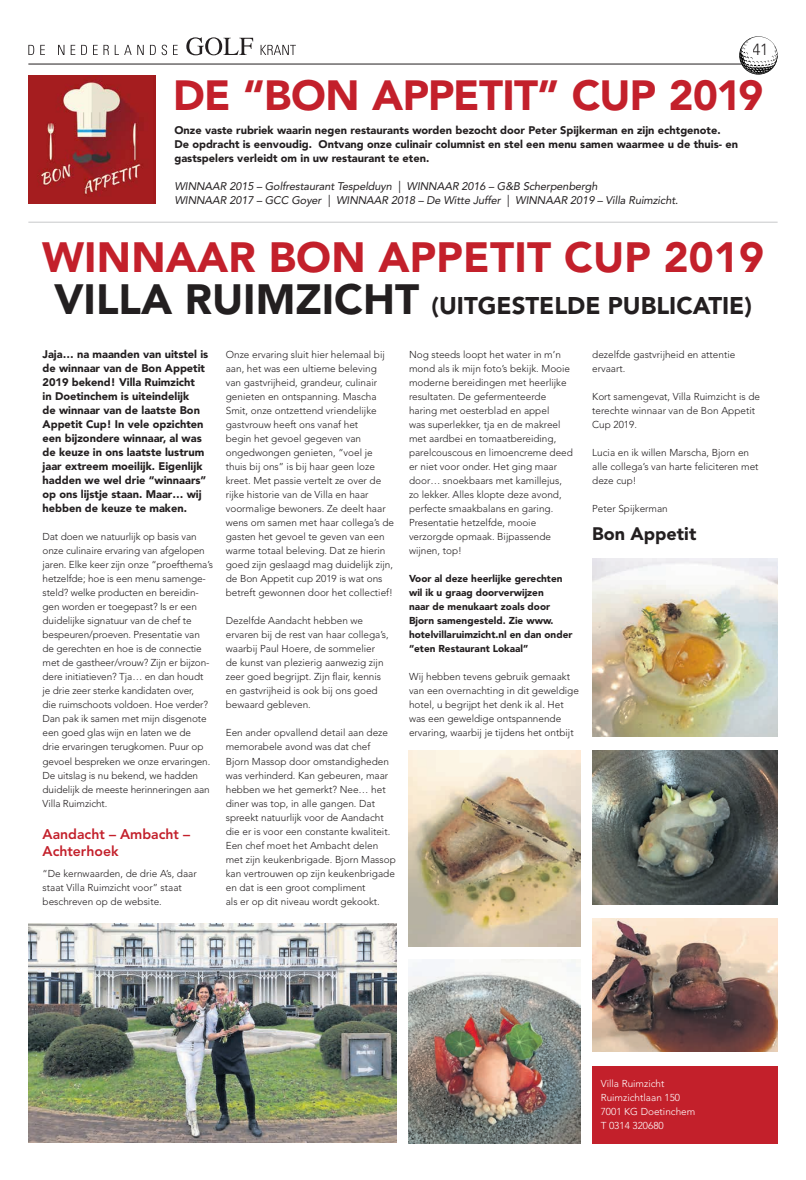
<style>
.page{position:relative;width:806px;height:1180px;background:#fff}
.page>*{position:absolute;margin:0;border:0;box-sizing:border-box;transform-origin:0 0}
.Bodytekst{font:900 42px "Avenir LT Std";letter-spacing:.005em;color:#c3202b}
.Kop_basis_oranje{font:900 41.9px "Avenir LT Std";letter-spacing:-.015em;color:#c3202b}
.Bodytekst-2{font:900 24px "Avenir LT Std";color:#231f20}
.Bodytekst-3{font:900 18px "Avenir LT Std";color:#231f20}
.t1{font:300 16px "Avenir LT Std";color:#231f20}
.Bodytekst-4{font:800 14px/16.8px "Avenir LT Std";color:#c3202b}
.Intro{font:900 11px/14px "Avenir LT Std";color:#231f20}
.Intro-2{font:italic 11px "Avenir LT Std";letter-spacing:-.01em;color:#231f20}
.Bodytekst-5{font:300 10px/14px "Avenir LT Std";color:#231f20}
.Bodytekst-6{font:900 10px/14px "Avenir LT Std";color:#231f20}
.Bodytekst-7{font:300 10px "Avenir LT Std";color:#fff}
.s1{font-size:42px}
</style>
<div class="page">
<img style="left:28px;top:76px;width:128px;height:127px">
<hr style="left:28px;top:222px;width:749px;height:1px;background:#c7c8ca">
<div style="left:592px;top:1066px;width:185px;height:77px;background:#c3202b"></div>
<img style="left:592px;top:750px;width:185px;height:154px">
<img style="left:408px;top:959px;width:172px;height:184px">
<img style="left:592px;top:558px;width:185px;height:178px">
<img style="left:408px;top:750px;width:172px;height:196px">
<img style="left:592px;top:918px;width:185px;height:133px">
<img style="left:28px;top:923px;width:369px;height:219px">
<svg style="left:28px;top:37px;width:268px;height:18px"></svg>
<svg style="left:738px;top:36px;width:39px;height:39px"></svg>
<hr style="left:28px;top:63px;width:713px;height:1px;background:#231f20">
<h3 class="t1" style="left:752px;top:40px;width:17px">41</h3>
<p class="Kop_basis_oranje" style="left:173px;top:70px;width:591px">DE “BON APPETIT” CUP 2019</p>
<p class="Intro" style="left:174px;top:123px;width:564px">Onze vaste rubriek waarin negen restaurants worden bezocht door Peter Spijkerman en zijn echtgenote.<br>De opdracht is eenvoudig. Ontvang onze culinair columnist en stel een menu samen waarmee u de thuis- en gastspelers verleidt om in uw restaurant te eten.</p>
<p class="Intro-2" style="left:174px;top:180px;width:424px">WINNAAR 2015 – Golfrestaurant Tespelduyn | WINNAAR 2016 – G&amp;B Scherpenbergh</p>
<p class="Intro-2" style="left:174px;top:194px;width:505px">WINNAAR 2017 – GCC Goyer | WINNAAR 2018 – De Witte Juffer | WINNAAR 2019 – Villa Ruimzicht.</p>
<p class="Bodytekst" style="left:42px;top:231px;width:723px">WINNAAR BON APPETIT CUP 2019</p>
<p class="Bodytekst-2" style="left:54px;top:290px;width:699px"><span class="s1">VILLA RUIMZICHT</span> (UITGESTELDE PUBLICATIE)</p>
<p class="Intro" style="left:43px;top:347px;width:167px">Jaja… na maanden van uitstel is de winnaar van de Bon Appetit<br>2019 bekend! Villa Ruimzicht<br>in Doetinchem is uiteindelijk<br>de winnaar van de laatste Bon<br>Appetit Cup! In vele opzichten een bijzondere winnaar, al was de keuze in ons laatste lustrum jaar extreem moeilijk. Eigenlijk hadden we wel drie “winnaars” op ons lijstje staan. Maar… wij hebben de keuze te maken.</p>
<p class="Bodytekst-5" style="left:43px;top:530px;width:172px">Dat doen we natuurlijk op basis van onze culinaire ervaring van afgelopen jaren. Elke keer zijn onze “proefthema’s hetzelfde; hoe is een menu samenge&shy;steld? welke producten en bereidin&shy;gen worden er toegepast? Is er een duidelijke signatuur van de chef te bespeuren/proeven. Presentatie van de gerechten en hoe is de connectie met de gastheer/vrouw? Zijn er bijzon&shy;dere initiatieven? Tja… en dan houdt je drie zeer sterke kandidaten over,<br>die ruimschoots voldoen. Hoe verder?<br>Dan pak ik samen met mijn disgenote een goed glas wijn en laten we de<br>drie ervaringen terugkomen. Puur op gevoel bespreken we onze ervaringen.<br>De uitslag is nu bekend, we hadden duidelijk de meeste herinneringen aan Villa Ruimzicht.</p>
<p class="Bodytekst-4" style="left:43px;top:826px;width:149px">Aandacht – Ambacht –<br>Achterhoek</p>
<p class="Bodytekst-5" style="left:43px;top:866px;width:156px">“De kernwaarden, de drie A’s, daar staat Villa Ruimzicht voor” staat beschreven op de website.</p>
<p class="Bodytekst-5" style="left:226px;top:348px;width:170px">Onze ervaring sluit hier helemaal bij aan, het was een ultieme beleving van gastvrijheid, grandeur, culinair genieten en ontspanning. Mascha Smit, onze ontzettend vriendelijke gastvrouw heeft ons vanaf het<br>begin het gevoel gegeven van ongedwongen genieten, “voel je thuis bij ons” is bij haar geen loze kreet. Met passie vertelt ze over de rijke historie van de Villa en haar voormalige bewoners. Ze deelt haar wens om samen met haar collega’s de gasten het gevoel te geven van een warme totaal beleving. Dat ze hierin goed zijn geslaagd mag duidelijk zijn, de Bon Appetit cup 2019 is wat ons betreft gewonnen door het collectief!</p>
<p class="Bodytekst-5" style="left:226px;top:614px;width:164px">Dezelfde Aandacht hebben we ervaren bij de rest van haar collega’s, waarbij Paul Hoere, de sommelier de kunst van plezierig aanwezig zijn zeer goed begrijpt. Zijn flair, kennis en gastvrijheid is ook bij ons goed bewaard gebleven.</p>
<p class="Bodytekst-5" style="left:226px;top:726px;width:171px">Een ander opvallend detail aan deze memorabele avond was dat chef Bjorn Massop door omstandigheden was verhinderd. Kan gebeuren, maar hebben we het gemerkt? Nee… het diner was top, in alle gangen. Dat spreekt natuurlijk voor de Aandacht die er is voor een constante kwaliteit.<br>Een chef moet het Ambacht delen met zijn keukenbrigade. Bjorn Massop kan vertrouwen op zijn keukenbrigade en dat is een groot compliment<br>als er op dit niveau wordt gekookt.</p>
<p class="Bodytekst-5" style="left:409px;top:348px;width:165px">Nog steeds loopt het water in m’n mond als ik mijn foto’s bekijk. Mooie moderne bereidingen met heerlijke resultaten. De gefermenteerde haring met oesterblad en appel<br>was superlekker, tja en de makreel met aardbei en tomaatbereiding, parelcouscous en limoencreme deed er niet voor onder. Het ging maar door… snoekbaars met kamillejus, zo lekker. Alles klopte deze avond, perfecte smaakbalans en garing.<br>Presentatie hetzelfde, mooie verzorgde opmaak. Bijpassende wijnen, top!</p>
<p class="Bodytekst-6" style="left:409px;top:571px;width:165px">Voor al deze heerlijke gerechten wil ik u graag doorverwijzen<br>naar de menukaart zoals door<br>Bjorn samengesteld. Zie www. hotelvillaruimzicht.nl en dan onder “eten Restaurant Lokaal”</p>
<p class="Bodytekst-5" style="left:409px;top:670px;width:171px">Wij hebben tevens gebruik gemaakt van een overnachting in dit geweldige hotel, u begrijpt het denk ik al. Het was een geweldige ontspannende ervaring, waarbij je tijdens het ontbijt</p>
<p class="Bodytekst-5" style="left:592px;top:348px;width:144px">dezelfde gastvrijheid en attentie ervaart.</p>
<p class="Bodytekst-5" style="left:592px;top:390px;width:169px">Kort samengevat, Villa Ruimzicht is de terechte winnaar van de Bon Appetit<br>Cup 2019.</p>
<p class="Bodytekst-5" style="left:592px;top:446px;width:168px">Lucia en ik willen Marscha, Bjorn en alle collega’s van harte feliciteren met deze cup!</p>
<p class="Bodytekst-5" style="left:592px;top:502px;width:77px">Peter Spijkerman</p>
<p class="Bodytekst-3" style="left:592px;top:523px;width:105px">Bon Appetit</p>
<p class="Bodytekst-7" style="left:600px;top:1077px;width:65px">Villa Ruimzicht</p>
<p class="Bodytekst-7" style="left:600px;top:1091px;width:81px">Ruimzichtlaan 150</p>
<p class="Bodytekst-7" style="left:600px;top:1105px;width:96px">7001 KG Doetinchem</p>
<p class="Bodytekst-7" style="left:600px;top:1119px;width:64px">T 0314 320680</p>
</div>
